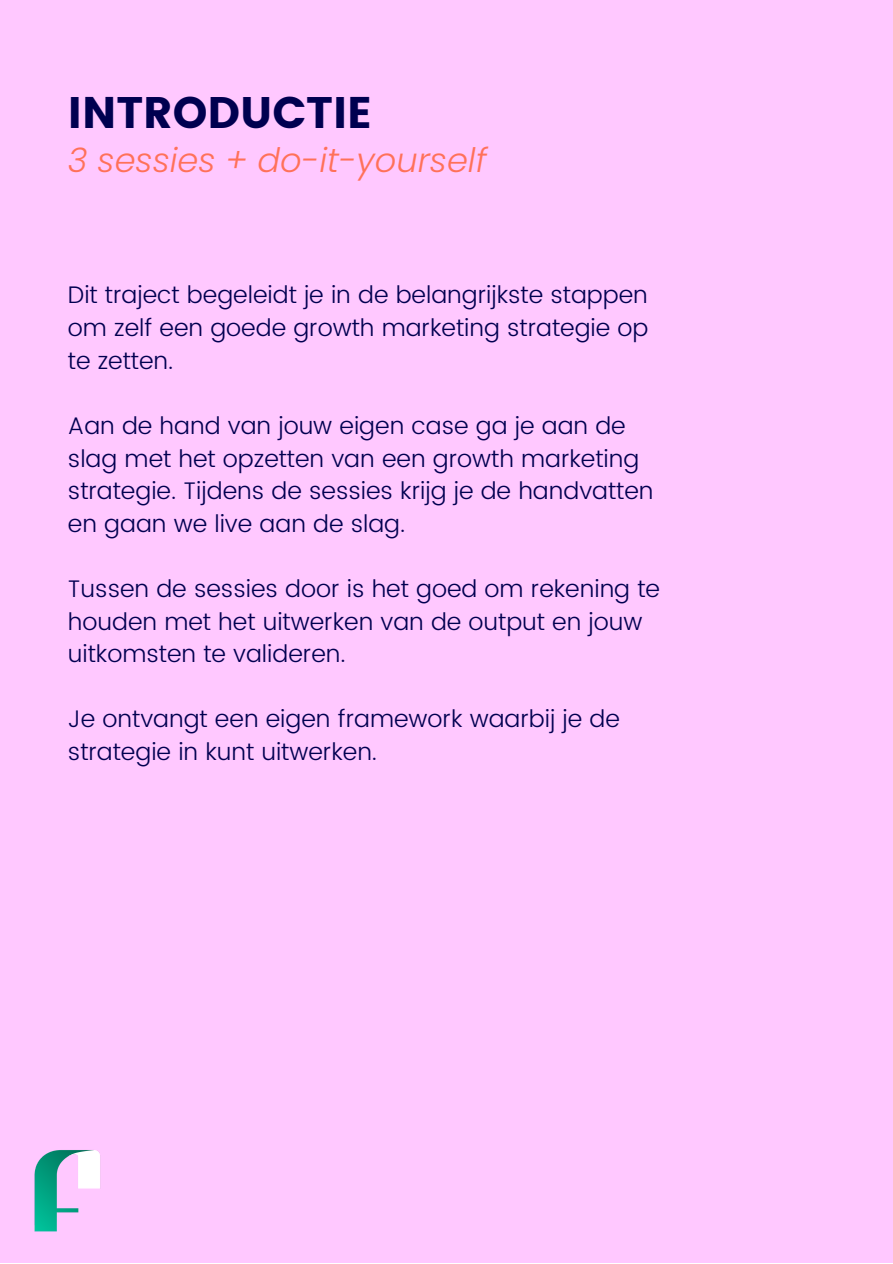
<style>
.page{position:relative;width:893px;height:1264px;background:#fff}
.page>*{position:absolute;margin:0;border:0;box-sizing:border-box;transform-origin:0 0}
.t1{font:44.1px "Poppins";color:#000050}
.t2{font:italic 300 33.6px "Poppins";color:#ff7159}
.t3{font:300 24px/32.5px "Poppins";color:#000050}
</style>
<div class="page">
<div style="left:0;top:0;width:892px;height:1262px;background:#ffc8ff"></div>
<img style="left:34px;top:1150px;width:66px;height:82px">
<p class="t1" style="left:68px;top:87px;width:306px">INTRODUCTIE</p>
<p class="t2" style="left:68px;top:137px;width:420px">3 sessies + do-it-yourself</p>
<p class="t3" style="left:68px;top:279px;width:582px;text-align:justify">Dit traject begeleidt je in de belangrijkste stappen om zelf een goede growth marketing strategie op te zetten.</p>
<p class="t3" style="left:68px;top:409px;width:587px">Aan de hand van jouw eigen case ga je aan de slag met het opzetten van een growth marketing strategie. Tijdens de sessies krijg je de handvatten en gaan we live aan de slag.</p>
<p class="t3" style="left:68px;top:572px;width:593px">Tussen de sessies door is het goed om rekening te houden met het uitwerken van de output en jouw uitkomsten te valideren.</p>
<p class="t3" style="left:68px;top:703px;width:553px">Je ontvangt een eigen framework waarbij je de strategie in kunt uitwerken.</p>
</div>
